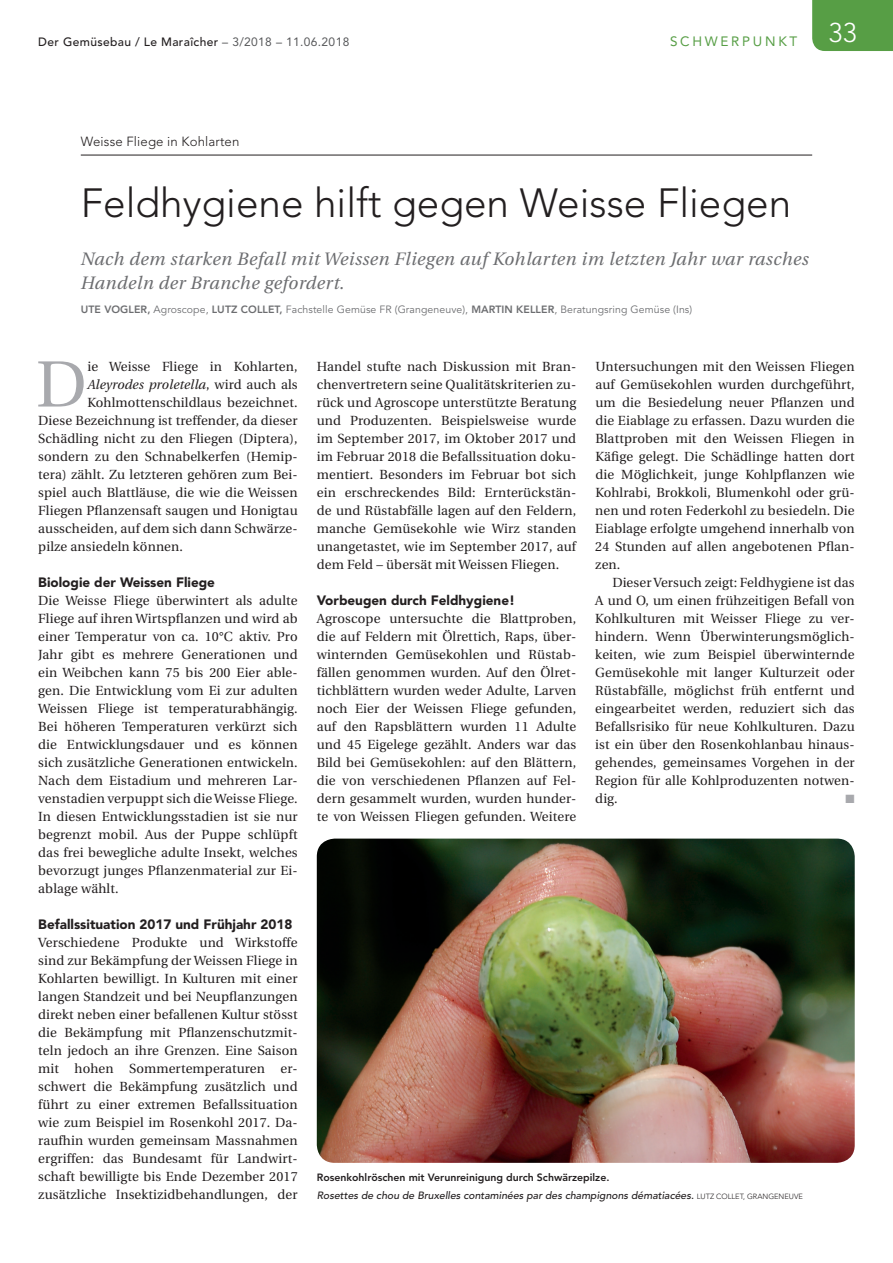
<style>
.page{position:relative;width:893px;height:1263px;background:#fff}
.page>*{position:absolute;margin:0;border:0;box-sizing:border-box;transform-origin:0 0}
.t1{font:65.25px "Utopia";color:#a8a9ad}
.t2{font:300 40.5px "Avenir";color:#231f20}
.t3{font:italic 18px/24px "Utopia";letter-spacing:.025em;color:#6c6d70}
.t4{font:900 13.5px "Avenir";color:#231f20}
.t5{font:13.5px "Avenir";letter-spacing:.2em;color:#579e45}
.t6{font:13.2px/18px "Utopia";letter-spacing:.01em;color:#231f20;text-align:justify}
.t7{font:italic 13.2px "Utopia";letter-spacing:.01em;color:#231f20}
.t8{font:300 13.2px "Avenir";letter-spacing:.01em;color:#231f20}
.t9{font:500 12px "Avenir";letter-spacing:.03em;color:#231f20}
.t10{font:12px "Zapf Dingbats ITC";color:#a8a9ad}
.t11{font:italic 500 10.5px/18px "Avenir";color:#231f20}
.t12{font:10.5px "Avenir";letter-spacing:.01em;color:#6c6d70}
.s1{font-weight:400;color:#57585a}
.s2{font-weight:800}
.s3{font-style:normal}
.s4{font-weight:800;font-style:normal}
.s5{font-weight:300;font-style:normal;font-size:7.5px}
</style>
<div class="page">
<div style="left:812px;top:0;width:81px;height:51px;background:#579e45"></div>
<hr style="left:81px;top:155px;width:731px;height:1px;background:#231f20">
<img style="left:317px;top:838px;width:538px;height:325px">
<p class="t9" style="left:38px;top:35px;width:313px">Der Gemüsebau / Le Maraîcher <span class="s1">– 3/2018 – 11.06.2018</span></p>
<p class="t5" style="left:670px;top:33px;width:188px">SCHWERPUNKT <sup>33</sup></p>
<p class="t8" style="left:81px;top:134px;width:160px">Weisse Fliege in Kohlarten</p>
<h2 class="t2" style="left:81px;top:180px;width:712px">Feldhygiene hilft gegen Weisse Fliegen</h2>
<h3 class="t3" style="left:81px;top:248px;width:729px">Nach dem starken Befall mit Weissen Fliegen auf Kohlarten im letzten Jahr war rasches<br>Handeln der Branche gefordert.</h3>
<p class="t12" style="left:81px;top:304px;width:613px"><span class="s2">UTE VOGLER,</span> Agroscope, <span class="s2">LUTZ COLLET,</span> Fachstelle Gemüse FR (Grangeneuve), <span class="s2">MARTIN KELLER</span>, Beratungsring Gemüse (Ins)</p>
<h1 class="t1" style="left:36px;top:348px;width:52px">D</h1>
<p class="t6" style="left:87px;top:357px;width:212px">ie Weisse Fliege in Kohlarten,</p>
<p class="t7" style="left:87px;top:377px;width:212px">Aleyrodes proletella<span class="s3">, wird auch als</span></p>
<p class="t6" style="left:87px;top:393px;width:212px">Kohlmottenschildlaus bezeichnet.</p>
<p class="t6" style="left:38px;top:411px;width:261px">Diese Bezeichnung ist treffender, da dieser</p>
<p class="t6" style="left:38px;top:429px;width:261px">Schädling nicht zu den Fliegen (Diptera),</p>
<p class="t6" style="left:38px;top:447px;width:261px">sondern zu den Schnabelkerfen (Hemip-</p>
<p class="t6" style="left:38px;top:465px;width:261px">tera) zählt. Zu letzteren gehören zum Bei-</p>
<p class="t6" style="left:38px;top:483px;width:261px">spiel auch Blattläuse, die wie die Weissen</p>
<p class="t6" style="left:38px;top:501px;width:261px">Fliegen Pflanzensaft saugen und Honigtau</p>
<p class="t6" style="left:38px;top:519px;width:261px">ausscheiden, auf dem sich dann Schwärze-</p>
<p class="t6" style="left:38px;top:537px;width:146px">pilze ansiedeln können.</p>
<p class="t4" style="left:38px;top:574px;width:178px">Biologie der Weissen Fliege</p>
<p class="t6" style="left:38px;top:591px;width:261px">Die Weisse Fliege überwintert als adulte Fliege auf ihren Wirtspflanzen und wird ab einer Temperatur von ca. 10°C aktiv. Pro Jahr gibt es mehrere Generationen und ein Weibchen kann 75 bis 200 Eier able&shy;gen. Die Entwicklung vom Ei zur adulten Weissen Fliege ist temperaturabhängig.<br>Bei höheren Temperaturen verkürzt sich die Entwicklungsdauer und es können sich zusätzliche Generationen entwickeln.<br>Nach dem Eistadium und mehreren Lar&shy;venstadien verpuppt sich die Weisse Fliege.<br>In diesen Entwicklungsstadien ist sie nur begrenzt mobil. Aus der Puppe schlüpft das frei bewegliche adulte Insekt, welches bevorzugt junges Pflanzenmaterial zur Ei&shy;ablage wählt.</p>
<p class="t4" style="left:38px;top:916px;width:256px">Befallssituation 2017 und Frühjahr 2018</p>
<p class="t6" style="left:38px;top:933px;width:261px">Verschiedene Produkte und Wirkstoffe sind zur Bekämpfung der Weissen Fliege in Kohlarten bewilligt. In Kulturen mit einer langen Standzeit und bei Neupflanzungen direkt neben einer befallenen Kultur stösst die Bekämpfung mit Pflanzenschutzmit&shy;teln jedoch an ihre Grenzen. Eine Saison mit hohen Sommertemperaturen er&shy;schwert die Bekämpfung zusätzlich und führt zu einer extremen Befallssituation wie zum Beispiel im Rosenkohl 2017. Da&shy;raufhin wurden gemeinsam Massnahmen ergriffen: das Bundesamt für Landwirt&shy;schaft bewilligte bis Ende Dezember 2017 zusätzliche Insektizidbehandlungen, der</p>
<p class="t6" style="left:317px;top:357px;width:261px">Handel stufte nach Diskussion mit Bran&shy;chenvertretern seine Qualitätskriterien zu&shy;rück und Agroscope unterstützte Beratung und Produzenten. Beispielsweise wurde im September 2017, im Oktober 2017 und im Februar 2018 die Befallssituation doku&shy;mentiert. Besonders im Februar bot sich ein erschreckendes Bild: Ernterückstän&shy;de und Rüstabfälle lagen auf den Feldern, manche Gemüsekohle wie Wirz standen unangetastet, wie im September 2017, auf dem Feld – übersät mit Weissen Fliegen.</p>
<p class="t4" style="left:317px;top:592px;width:200px">Vorbeugen durch Feldhygiene!</p>
<p class="t6" style="left:317px;top:609px;width:261px">Agroscope untersuchte die Blattproben, die auf Feldern mit Ölrettich, Raps, über&shy;winternden Gemüsekohlen und Rüstab&shy;fällen genommen wurden. Auf den Ölret&shy;tichblättern wurden weder Adulte, Larven noch Eier der Weissen Fliege gefunden, auf den Rapsblättern wurden 11 Adulte und 45 Eigelege gezählt. Anders war das Bild bei Gemüsekohlen: auf den Blättern, die von verschiedenen Pflanzen auf Fel&shy;dern gesammelt wurden, wurden hunder&shy;te von Weissen Fliegen gefunden. Weitere</p>
<p class="t6" style="left:595px;top:357px;width:261px">Untersuchungen mit den Weissen Fliegen auf Gemüsekohlen wurden durchgeführt, um die Besiedelung neuer Pflanzen und die Eiablage zu erfassen. Dazu wurden die Blattproben mit den Weissen Fliegen in Käfige gelegt. Die Schädlinge hatten dort die Möglichkeit, junge Kohlpflanzen wie Kohlrabi, Brokkoli, Blumenkohl oder grü&shy;nen und roten Federkohl zu besiedeln. Die Eiablage erfolgte umgehend innerhalb von 24 Stunden auf allen angebotenen Pflan&shy;zen.</p>
<p class="t6" style="left:595px;top:573px;width:261px;text-indent:17px">Dieser Versuch zeigt: Feldhygiene ist das A und O, um einen frühzeitigen Befall von Kohlkulturen mit Weisser Fliege zu ver&shy;hindern. Wenn Überwinterungsmöglich&shy;keiten, wie zum Beispiel überwinternde Gemüsekohle mit langer Kulturzeit oder Rüstabfälle, möglichst früh entfernt und eingearbeitet werden, reduziert sich das Befallsrisiko für neue Kohlkulturen. Dazu ist ein über den Rosenkohlanbau hinaus&shy;gehendes, gemeinsames Vorgehen in der Region für alle Kohlproduzenten notwen&shy;dig.</p>
<p class="t10" style="left:846px;top:793px;width:11px">■</p>
<p class="t11" style="left:317px;top:1168px;width:488px"><span class="s4">Rosenkohlröschen mit Verunreinigung durch Schwärzepilze.<br></span>Rosettes de chou de Bruxelles contaminées par des champignons dématiacées. <span class="s5">LUTZ COLLET, GRANGENEUVE</span></p>
</div>
